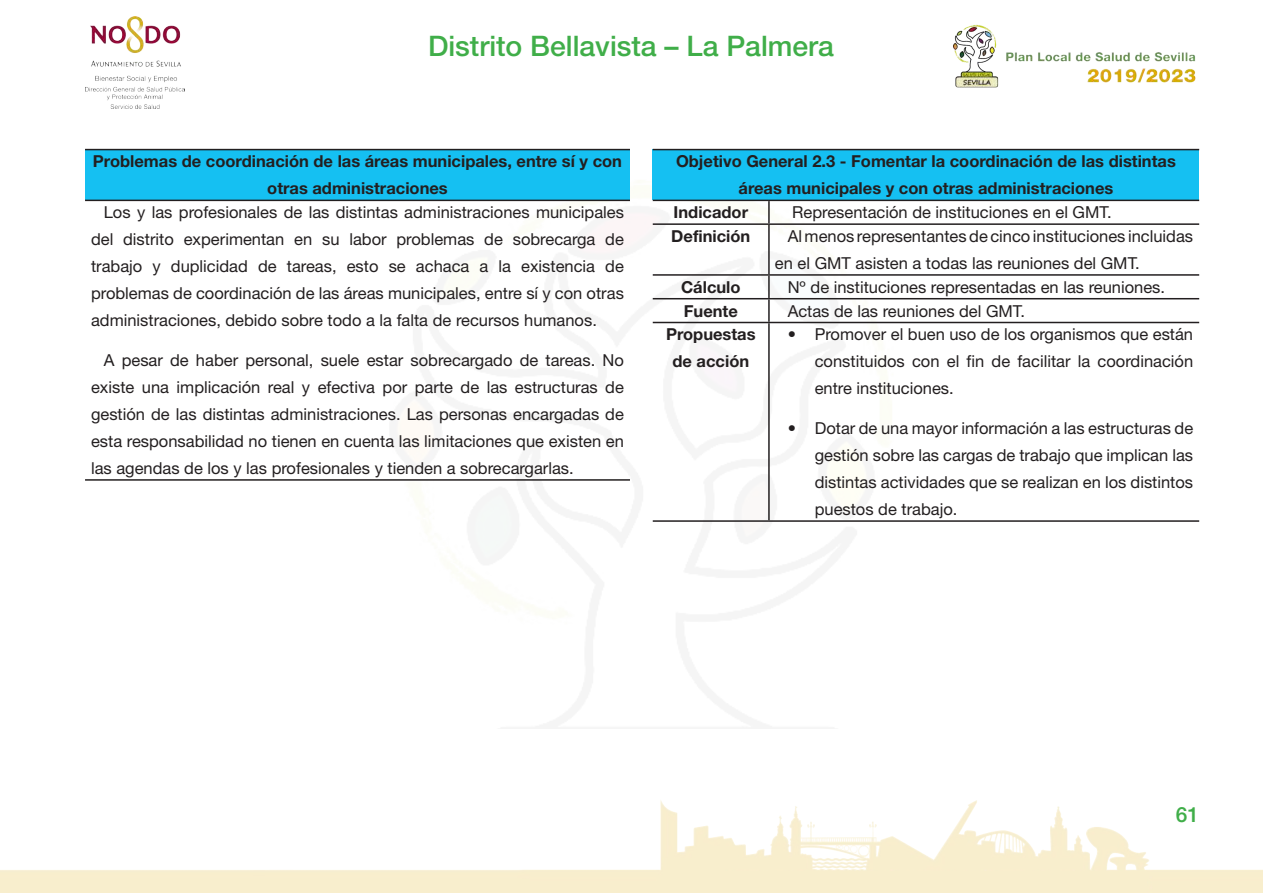
<style>
.page{position:relative;width:1263px;height:893px;background:#fff}
.page>*{position:absolute;margin:0;border:0;box-sizing:border-box;transform-origin:0 0}
.t1{font:500 28.35px "Helvetica Neue LT Std";color:#40ae49}
.t2{font:500 21px "Helvetica Neue LT Std";color:#40ae49}
.t3{font:16.5px/27px "Helvetica Neue LT Std";color:#231f20;text-align:justify}
.t4{font:700 16.5px/27px "Helvetica Neue LT Std";color:#231f20;text-align:center}
</style>
<div class="page">
<img style="left:953px;top:24px;width:243px;height:64px">
<img style="left:85px;top:16px;width:100px;height:92px">
<img style="left:0;top:800px;width:1263px;height:93px">
<div style="left:722px;top:871px;width:424px;height:22px;background:#f8eecd"></div>
<div style="left:653px;top:150px;width:546px;height:50px;background:#15c0f2"></div>
<hr style="left:653px;top:149px;width:116px;height:1px;background:#231f20">
<hr style="left:769px;top:149px;width:430px;height:1px;background:#231f20">
<hr style="left:653px;top:200px;width:116px;height:1px;background:#231f20">
<hr style="left:768px;top:201px;width:2px;height:22px;background:#231f20">
<hr style="left:769px;top:200px;width:430px;height:1px;background:#231f20">
<hr style="left:653px;top:223px;width:116px;height:2px;background:#231f20">
<hr style="left:768px;top:225px;width:2px;height:49px;background:#231f20">
<hr style="left:769px;top:223px;width:430px;height:2px;background:#231f20">
<hr style="left:653px;top:274px;width:116px;height:2px;background:#231f20">
<hr style="left:768px;top:276px;width:2px;height:22px;background:#231f20">
<hr style="left:769px;top:274px;width:430px;height:2px;background:#231f20">
<hr style="left:653px;top:298px;width:116px;height:1px;background:#231f20">
<hr style="left:768px;top:299px;width:2px;height:23px;background:#231f20">
<hr style="left:769px;top:298px;width:430px;height:1px;background:#231f20">
<hr style="left:653px;top:322px;width:116px;height:1px;background:#231f20">
<hr style="left:653px;top:520px;width:116px;height:2px;background:#231f20">
<hr style="left:768px;top:323px;width:2px;height:197px;background:#231f20">
<hr style="left:769px;top:322px;width:430px;height:1px;background:#231f20">
<hr style="left:769px;top:520px;width:430px;height:2px;background:#231f20">
<div style="left:85px;top:150px;width:545px;height:50px;background:#15c0f2"></div>
<hr style="left:85px;top:149px;width:545px;height:1px;background:#231f20">
<hr style="left:85px;top:200px;width:545px;height:1px;background:#231f20">
<hr style="left:85px;top:479px;width:545px;height:2px;background:#231f20">
<h1 class="t1" style="left:428px;top:29px;width:407px">Distrito Bellavista – La Palmera</h1>
<p class="t4" style="left:93px;top:148px;width:531px">Problemas de coordinación de las áreas municipales, entre sí y con otras administraciones</p>
<p class="t3" style="left:91px;top:199px;width:534px;text-indent:13px">Los y las profesionales de las distintas administraciones municipales del distrito experimentan en su labor problemas de sobrecarga de trabajo y duplicidad de tareas, esto se achaca a la existencia de problemas de coordinación de las áreas municipales, entre sí y con otras administraciones, debido sobre todo a la falta de recursos humanos.</p>
<p class="t3" style="left:91px;top:346px;width:534px;text-indent:13px">A pesar de haber personal, suele estar sobrecargado de tareas. No existe una implicación real y efectiva por parte de las estructuras de gestión de las distintas administraciones. Las personas encargadas de esta responsabilidad no tienen en cuenta las limitaciones que existen en las agendas de los y las profesionales y tienden a sobrecargarlas.</p>
<p class="t4" style="left:676px;top:148px;width:501px">Objetivo General 2.3 - Fomentar la coordinación de las distintas áreas municipales y con otras administraciones</p>
<p class="t4" style="left:674px;top:198px;width:76px">Indicador</p>
<p class="t3" style="left:792px;top:199px;width:321px">Representación de instituciones en el GMT.</p>
<p class="t4" style="left:671px;top:222px;width:81px">Definición</p>
<p class="t3" style="left:775px;top:222px;width:420px;text-indent:13px">Al menos representantes de cinco instituciones incluidas en el GMT asisten a todas las reuniones del GMT.</p>
<p class="t4" style="left:681px;top:273px;width:61px">Cálculo</p>
<p class="t3" style="left:788px;top:273px;width:379px">Nº de instituciones representadas en las reuniones.</p>
<p class="t4" style="left:684px;top:297px;width:56px">Fuente</p>
<p class="t3" style="left:788px;top:297px;width:239px">Actas de las reuniones del GMT.</p>
<p class="t4" style="left:666px;top:321px;width:91px">Propuestas de acción</p>
<p class="t3" style="left:815px;top:321px;width:380px;text-indent:-27px">• Promover el buen uso de los organismos que están constituidos con el fin de facilitar la coordinación entre instituciones.</p>
<p class="t3" style="left:815px;top:414px;width:380px;text-indent:-27px">• Dotar de una mayor información a las estructuras de gestión sobre las cargas de trabajo que implican las distintas actividades que se realizan en los distintos puestos de trabajo.</p>
<p class="t2" style="left:1176px;top:802px;width:25px">61</p>
</div>
